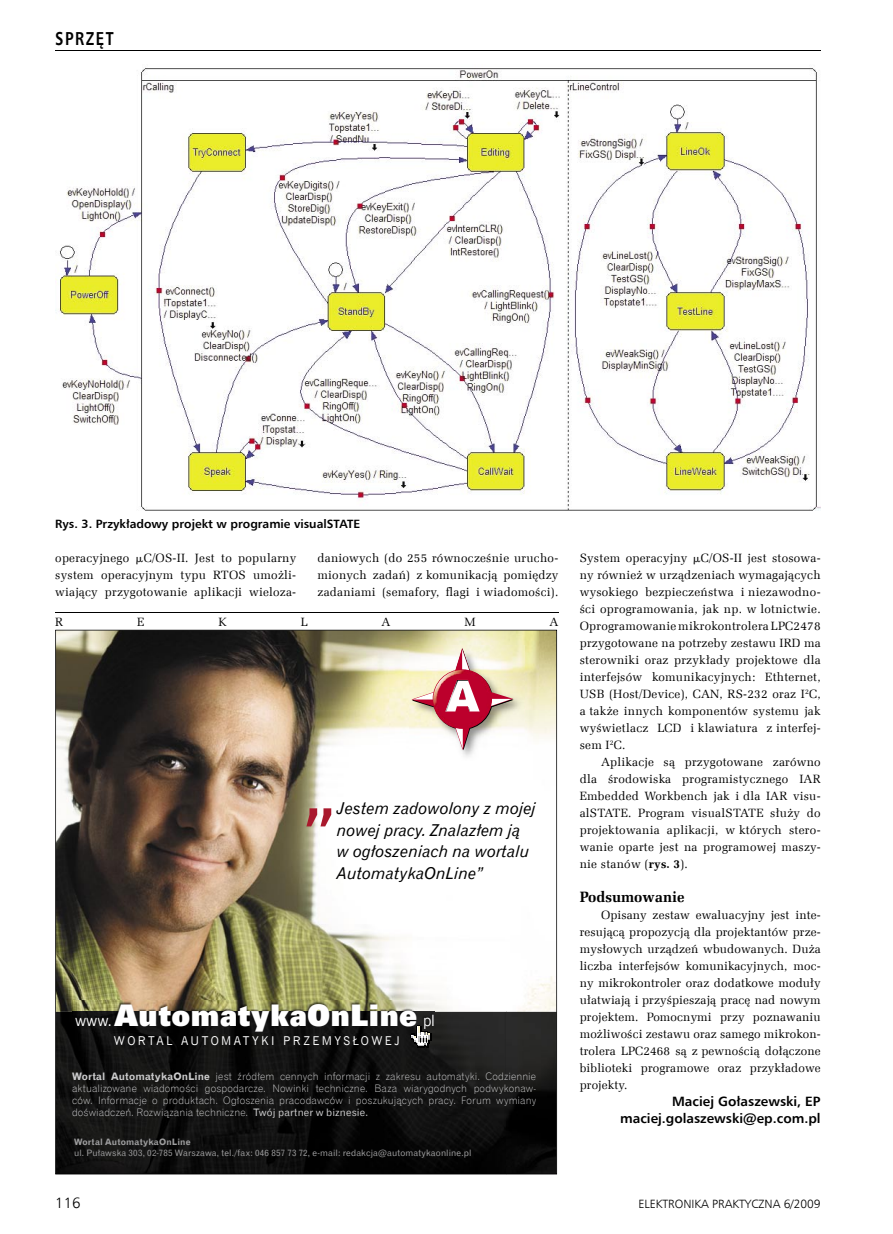
<style>
.page{position:relative;width:893px;height:1234px;background:#fff}
.page>*{position:absolute;margin:0;border:0;box-sizing:border-box;transform-origin:0 0}
.t1{font:62.85px "Prima Sans Mono EU";color:#a9192d}
.t2{font:29.85px "Zurich X Blk EU";color:#fff}
.t3{font:700 18.75px "Humnst 777 EU";letter-spacing:.1em;color:#000;scale:.8 1}
.t4{font:italic 16.35px/21.9px "Gothic 720 EU";color:#000}
.t5{font:700 15px "Zapf Ellipt EU";color:#000}
.t6{font:15px "Humnst 777 Lt EU";color:#000}
.t7{font:700 13.5px/17px "Humnst 777 EU";color:#000;text-align:right}
.t8{font:12.15px "News Goth EU";letter-spacing:.2em;color:#fff}
.t9{font:12px/17px "Zapf Ellipt EU";letter-spacing:.02em;color:#000;text-align:justify}
.t10{font:700 12px "Humnst 777 EU";color:#000}
.t11{font:12px "Humnst 777 Lt EU";color:#000}
.t12{font:10.35px/11.9px "Gothic 720 Lt EU";letter-spacing:.01em;color:#cbcbcc;text-align:justify}
.t13{font:8.85px "Gothic 720 EU";letter-spacing:.015em;color:#9e9e9f}
.t14{font:700 8.85px "Gothic 720 EU";letter-spacing:.02em;color:#9e9e9f}
.s1{font-family:"Math With Greek"}
.s2{font-weight:700}
.s3{font-family:"News Goth EU";font-size:15.75px}
.s4{font-family:"Gothic 720 EU";font-weight:700}
.s5{font-family:"Gothic 720 EU"}
</style>
<div class="page">
<hr style="left:55px;top:51px;width:766px;height:1px;background:#000">
<img style="left:55px;top:68px;width:766px;height:442px">
<hr style="left:55px;top:612px;width:503px;height:1px;background:#000">
<img style="left:55px;top:629px;width:502px;height:545px">
<h3 class="t3" style="left:55px;top:27px;width:75px">SPRZĘT</h3>
<p class="t10" style="left:55px;top:515px;width:306px">Rys. 3. Przykładowy projekt w programie visualSTATE</p>
<p class="t9" style="left:55px;top:549px;width:242px">operacyjnego <span class="s1">m</span>C/OS-II. Jest to popularny system operacyjnym typu RTOS umożli&shy;wiający przygotowanie aplikacji wieloza-</p>
<p class="t9" style="left:317px;top:549px;width:242px">daniowych (do 255 równocześnie urucho&shy;mionych zadań) z komunikacją pomiędzy zadaniami (semafory, flagi i wiadomości).</p>
<p class="t9" style="left:580px;top:549px;width:242px">System operacyjny <span class="s1">m</span>C/OS-II jest stosowa&shy;ny również w urządzeniach wymagających wysokiego bezpieczeństwa i niezawodno&shy;ści oprogramowania, jak np. w lotnictwie.<br>Oprogramowanie mikrokontrolera LPC2478 przygotowane na potrzeby zestawu IRD ma sterowniki oraz przykłady projektowe dla interfejsów komunikacyjnych: Ethternet, USB (Host/Device), CAN, RS-232 oraz I<sup>2</sup>C, a także innych komponentów systemu jak wyświetlacz LCD i klawiatura z interfej&shy;sem I<sup>2</sup>C.</p>
<p class="t9" style="left:580px;top:753px;width:242px;text-indent:21px">Aplikacje są przygotowane zarówno dla środowiska programistycznego IAR Embedded Workbench jak i dla IAR visu&shy;alSTATE. Program visualSTATE służy do projektowania aplikacji, w których stero&shy;wanie oparte jest na programowej maszy&shy;nie stanów (<span class="s2">rys. 3</span>).</p>
<p class="t5" style="left:580px;top:887px;width:106px">Podsumowanie</p>
<p class="t9" style="left:580px;top:906px;width:242px;text-indent:21px">Opisany zestaw ewaluacyjny jest inte&shy;resującą propozycją dla projektantów prze&shy;mysłowych urządzeń wbudowanych. Duża liczba interfejsów komunikacyjnych, moc&shy;ny mikrokontroler oraz dodatkowe moduły ułatwiają i przyśpieszają pracę nad nowym projektem. Pomocnymi przy poznawaniu możliwości zestawu oraz samego mikrokon&shy;trolera LPC2468 są z pewnością dołączone biblioteki programowe oraz przykładowe projekty.</p>
<p class="t7" style="left:620px;top:1092px;width:202px">Maciej Gołaszewski, EP maciej.golaszewski@ep.com.pl</p>
<p class="t9" style="left:55px;top:613px;width:9px">R</p>
<p class="t9" style="left:137px;top:613px;width:9px">E</p>
<p class="t9" style="left:218px;top:613px;width:10px">K</p>
<p class="t9" style="left:301px;top:613px;width:8px">L</p>
<p class="t9" style="left:381px;top:613px;width:10px">A</p>
<p class="t9" style="left:464px;top:613px;width:13px">M</p>
<p class="t9" style="left:549px;top:613px;width:10px">A</p>
<h3 class="t4" style="left:337px;top:797px;width:201px">Jestem zadowolony z mojej nowej pracy. Znalazłem ją w ogłoszeniach na wortalu<br>AutomatykaOnLine”</h3>
<h1 class="t1" style="left:338px;top:845px;width:39px;rotate:-180deg">“</h1>
<h2 class="t2" style="left:75px;top:996px;width:362px"><span class="s3">www.</span>AutomatykaOnLine <span class="s3">pl</span></h2>
<p class="t8" style="left:114px;top:1033px;width:287px">WORTAL AUTOMATYKI PRZEMYSŁOWEJ</p>
<p class="t12" style="left:72px;top:1070px;width:466px"><span class="s4">Wortal AutomatykaOnLine</span> jest źródłem cennych informacji z zakresu automatyki. Codziennie aktualizowane wiadomości gospodarcze. Nowinki techniczne. Baza wiarygodnych podwykonaw&shy;ców. Informacje o produktach. Ogłoszenia pracodawców i poszukujących pracy. Forum wymiany doświadczeń. Rozwiązania techniczne. <span class="s5">Twój partner w biznesie.</span></p>
<p class="t14" style="left:74px;top:1136px;width:118px">Wortal AutomatykaOnLine</p>
<p class="t13" style="left:74px;top:1146px;width:399px">ul. Puławska 303, 02-785 Warszawa, tel./fax: 046 857 73 72, e-mail: redakcja@automatykaonline.pl</p>
<p class="t6" style="left:55px;top:1193px;width:27px">116</p>
<p class="t11" style="left:638px;top:1196px;width:184px">ELEKTRONIKA PRAKTYCZNA 6/2009</p>
</div>
